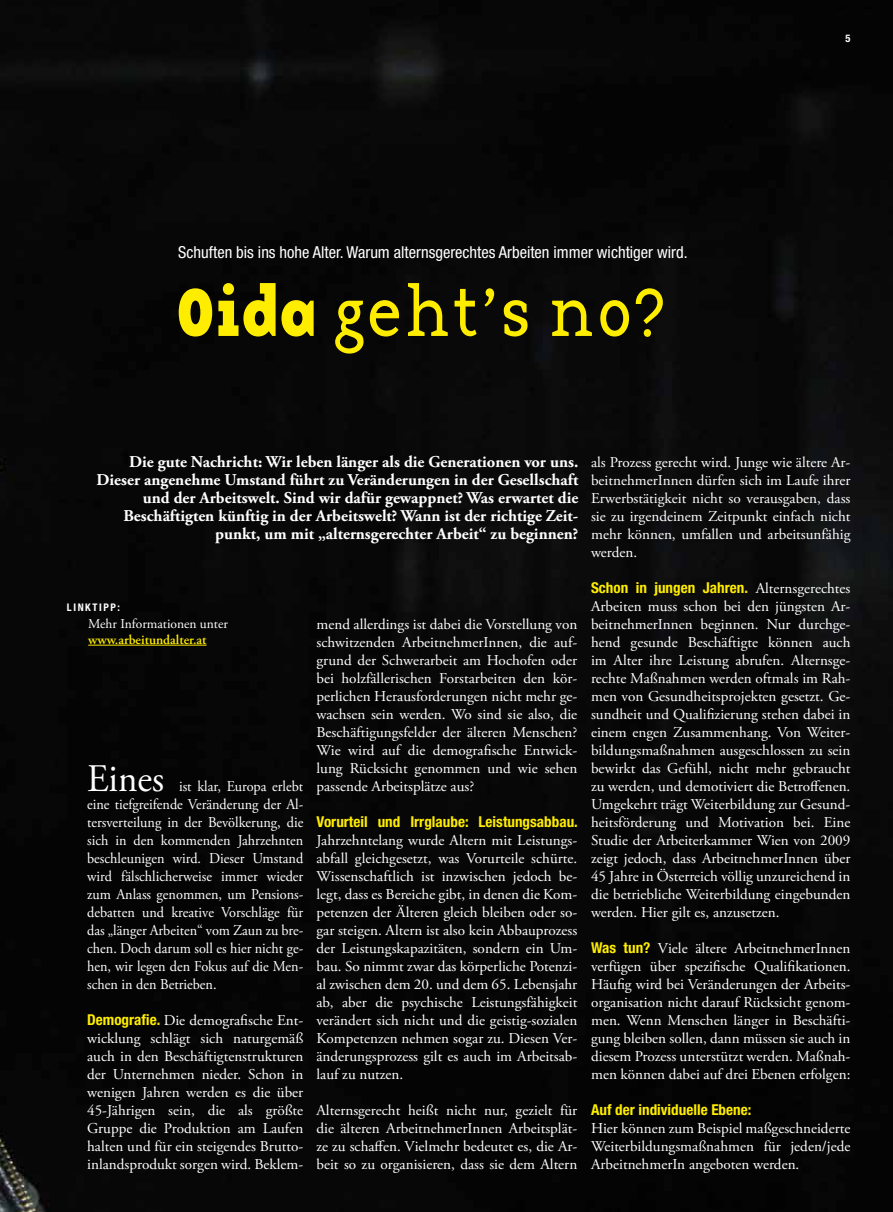
<style>
.page{position:relative;width:893px;height:1212px;background:#070707}
.page>*{position:absolute;margin:0;border:0;box-sizing:border-box;transform-origin:0 0}
.t1{font:70.5px "Base Twelve Serif";letter-spacing:-.015em;color:#ffed00;scale:.94 1}
.t2{font:39px "Adobe Garamond Pro";color:#fff;scale:.95 1}
.t3{font:700 16.5px/18px "Adobe Garamond Pro";color:#fff;text-align:right}
.t4{font:condensed 16.5px "Helvetica Neue LT Std";color:#fff}
.t5{font:15px/18px "Adobe Garamond Pro";color:#fff;text-align:justify}
.t6{font:15px/18px "Adobe Garamond Pro";color:#fff;text-align:justify;scale:.95 1}
.t7{font:700 condensed 15px "Helvetica Neue LT Std";color:#ffed00}
.t8{font:13.5px "Adobe Garamond Pro";color:#fff}
.t9{font:600 13.5px "Adobe Garamond Pro";color:#ffed00}
.t10{font:700 condensed 10.5px "Helvetica Neue LT Std";letter-spacing:.15em;color:#fff}
.s1{font-family:"Base Twelve Serif B"}
.s2{font-family:"Helvetica Neue LT Std";font-weight:700;font-stretch:condensed;color:#ffed00}
.s3{font-family:"Adobe Garamond Pro";font-weight:400;font-stretch:normal;color:#fff}
</style>
<div class="page">
<hr style="left:88px;top:645px;width:119px;height:1px;background:#ffed00">
<p class="t4" style="left:178px;top:243px;width:511px">Schuften bis ins hohe Alter. Warum alternsgerechtes Arbeiten immer wichtiger wird.</p>
<h1 class="t1" style="left:176px;top:268px;width:523px"><span class="s1">Oida</span> geht’s no?</h1>
<p class="t10" style="left:845px;top:32px;width:7px">5</p>
<p class="t3" style="left:97px;top:453px;width:483px">Die gute Nachricht: Wir leben länger als die Generationen vor uns.<br>Dieser angenehme Umstand führt zu Veränderungen in der Gesellschaft und der Arbeitswelt. Sind wir dafür gewappnet? Was erwartet die Beschäftigten künftig in der Arbeitswelt? Wann ist der richtige Zeit&shy;punkt, um mit „alternsgerechter Arbeit“ zu beginnen?</p>
<p class="t10" style="left:67px;top:601px;width:14px">link</p>
<p class="t10" style="left:93px;top:601px;width:29px">TIPP:</p>
<p class="t8" style="left:88px;top:615px;width:141px">Mehr Informationen unter</p>
<p class="t9" style="left:88px;top:632px;width:120px">www.arbeitundalter.at</p>
<h2 class="t2" style="left:87px;top:756px;width:83px">Eines</h2>
<p class="t6" style="left:87px;top:778px;width:229px;text-indent:92px">ist klar, Europa erlebt eine tiefgreifende Veränderung der Al&shy;tersverteilung in der Bevölkerung, die sich in den kommenden Jahrzehnten beschleunigen wird. Dieser Umstand wird fälschlicherweise immer wieder zum Anlass genommen, um Pensions&shy;debatten und kreative Vorschläge für das „länger Arbeiten“ vom Zaun zu bre&shy;chen. Doch darum soll es hier nicht ge&shy;hen, wir legen den Fokus auf die Men&shy;schen in den Betrieben.</p>
<p class="t5" style="left:87px;top:1012px;width:218px"><span class="s2">Demografie.</span> Die demografische Ent&shy;wicklung schlägt sich naturgemäß auch in den Beschäftigtenstrukturen der Unternehmen nieder. Schon in wenigen Jahren werden es die über 45-Jährigen sein, die als größte Gruppe die Produktion am Laufen halten und für ein steigendes Brutto&shy;inlandsprodukt sorgen wird. Beklem-</p>
<p class="t5" style="left:316px;top:616px;width:262px">mend allerdings ist dabei die Vorstellung von schwitzenden ArbeitnehmerInnen, die auf&shy;grund der Schwerarbeit am Hochofen oder bei holzfällerischen Forstarbeiten den kör&shy;perlichen Herausforderungen nicht mehr ge&shy;wachsen sein werden. Wo sind sie also, die Beschäftigungsfelder der älteren Menschen?<br>Wie wird auf die demografische Entwick&shy;lung Rücksicht genommen und wie sehen passende Arbeitsplätze aus?</p>
<p class="t7" style="left:316px;top:813px;width:263px">Vorurteil und Irrglaube: Leistungsabbau.</p>
<p class="t5" style="left:316px;top:832px;width:262px">Jahrzehntelang wurde Altern mit Leistungs&shy;abfall gleichgesetzt, was Vorurteile schürte.<br>Wissenschaftlich ist inzwischen jedoch be&shy;legt, dass es Bereiche gibt, in denen die Kom&shy;petenzen der Älteren gleich bleiben oder so&shy;gar steigen. Altern ist also kein Abbauprozess der Leistungskapazitäten, sondern ein Um&shy;bau. So nimmt zwar das körperliche Potenzi&shy;al zwischen dem 20. und dem 65. Lebensjahr ab, aber die psychische Leistungsfähigkeit verändert sich nicht und die geistig-sozialen Kompetenzen nehmen sogar zu. Diesen Ver&shy;änderungsprozess gilt es auch im Arbeitsab&shy;lauf zu nutzen.</p>
<p class="t5" style="left:316px;top:1102px;width:262px">Alternsgerecht heißt nicht nur, gezielt für die älteren ArbeitnehmerInnen Arbeitsplät&shy;ze zu schaffen. Vielmehr bedeutet es, die Ar&shy;beit so zu organisieren, dass sie dem Altern</p>
<p class="t5" style="left:591px;top:454px;width:261px">als Prozess gerecht wird. Junge wie ältere Ar&shy;beitnehmerInnen dürfen sich im Laufe ihrer Erwerbstätigkeit nicht so verausgaben, dass sie zu irgendeinem Zeitpunkt einfach nicht mehr können, umfallen und arbeitsunfähig werden.</p>
<p class="t7" style="left:591px;top:579px;width:261px">Schon in jungen Jahren. <span class="s3">Alternsgerechtes</span></p>
<p class="t5" style="left:591px;top:598px;width:261px">Arbeiten muss schon bei den jüngsten Ar&shy;beitnehmerInnen beginnen. Nur durchge&shy;hend gesunde Beschäftigte können auch im Alter ihre Leistung abrufen. Alternsge&shy;rechte Maßnahmen werden oftmals im Rah&shy;men von Gesundheitsprojekten gesetzt. Ge&shy;sundheit und Qualifizierung stehen dabei in einem engen Zusammenhang. Von Weiter&shy;bildungsmaßnahmen ausgeschlossen zu sein bewirkt das Gefühl, nicht mehr gebraucht zu werden, und demotiviert die Betroffenen.<br>Umgekehrt trägt Weiterbildung zur Gesund&shy;heitsförderung und Motivation bei. Eine Studie der Arbeiterkammer Wien von 2009 zeigt jedoch, dass ArbeitnehmerInnen über 45 Jahre in Österreich völlig unzureichend in die betriebliche Weiterbildung eingebunden werden. Hier gilt es, anzusetzen.</p>
<p class="t5" style="left:591px;top:940px;width:261px"><span class="s2">Was tun?</span> Viele ältere ArbeitnehmerInnen verfügen über spezifische Qualifikationen.<br>Häufig wird bei Veränderungen der Arbeits&shy;organisation nicht darauf Rücksicht genom&shy;men. Wenn Menschen länger in Beschäfti&shy;gung bleiben sollen, dann müssen sie auch in diesem Prozess unterstützt werden. Maßnah&shy;men können dabei auf drei Ebenen erfolgen:</p>
<p class="t7" style="left:591px;top:1101px;width:162px">Auf der individuelle Ebene:</p>
<p class="t5" style="left:591px;top:1120px;width:261px">Hier können zum Beispiel maßgeschneiderte Weiterbildungsmaßnahmen für jeden/jede ArbeitnehmerIn angeboten werden.</p>
</div>
